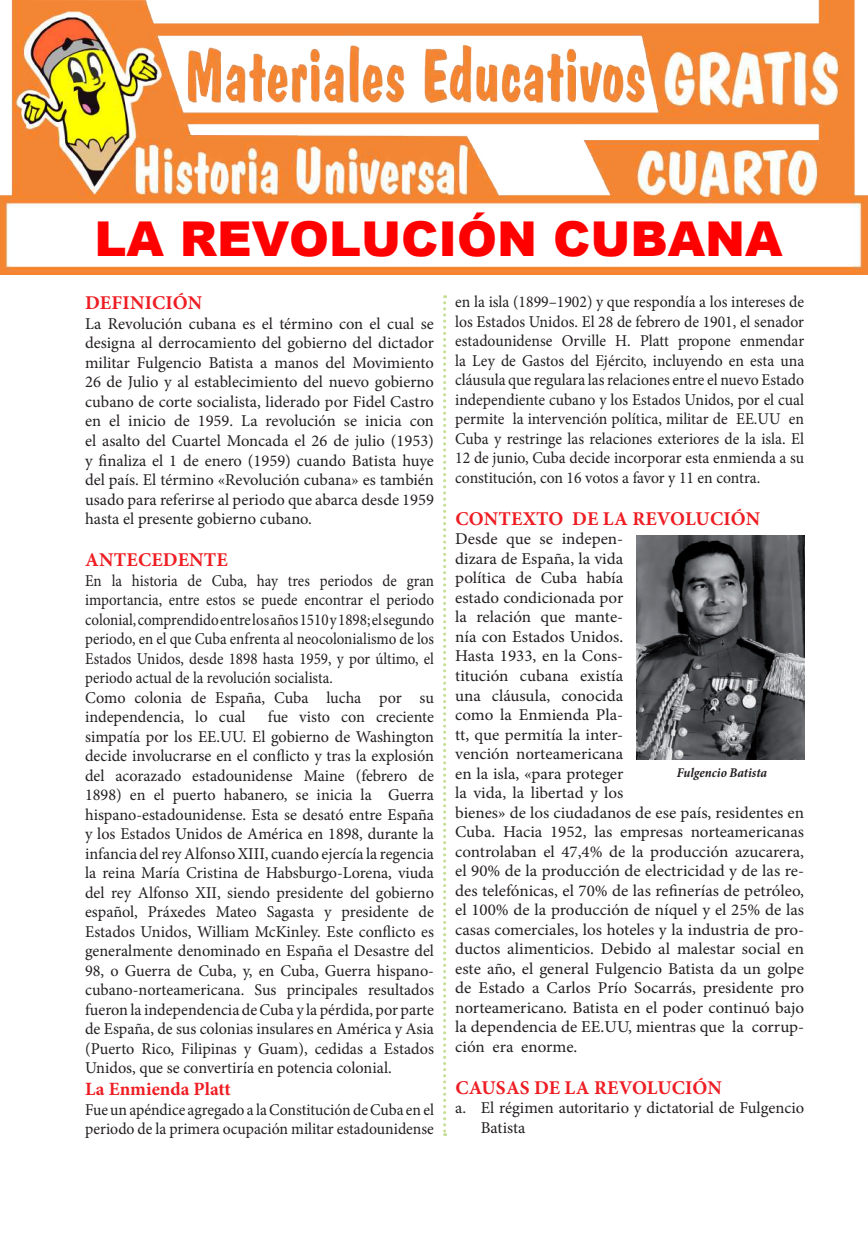
<style>
.page{position:relative;width:868px;height:1234px;background:#fff}
.page>*{position:absolute;margin:0;border:0;box-sizing:border-box;transform-origin:0 0}
.t1{font:900 48px "Arial";color:#f00}
.t2{font:700 19.5px "Minion Pro";letter-spacing:.01em;color:#ee1d23}
.t3{font:700 18.75px "Minion Pro";color:#ee1d23}
.t4{font:16.5px/19.5px "Minion Pro";color:#231f20;text-align:justify}
.t5{font:16.5px/19.5px "Minion Pro";color:#231f20;scale:.95 1}
.t6{font:16.5px/19.5px "Minion Pro";color:#231f20;scale:.91 1}
.t7{font:italic 700 condensed 13.5px "Minion Pro";color:#231f20}
</style>
<div class="page">
<svg style="left:443px;top:295px;width:3px;height:840px"></svg>
<img style="left:636px;top:535px;width:168px;height:224px">
<img style="left:0;top:0;width:867px;height:275px">
<h1 class="t1" style="left:95px;top:203px;width:689px">LA REVOLUCIÓN CUBANA</h1>
<p class="t2" style="left:85px;top:289px;width:118px">DEFINICIÓN</p>
<p class="t4" style="left:85px;top:314px;width:350px">La Revolución cubana es el término con el cual se designa al derrocamiento del gobierno del dictador militar Fulgencio Batista a manos del Movimiento 26 de Julio y al establecimiento del nuevo gobierno cubano de corte socialista, liderado por Fidel Castro en el inicio de 1959. La revolución se inicia con el asalto del Cuartel Moncada el 26 de julio (1953) y finaliza el 1 de enero (1959) cuando Batista huye del país. El término «Revolución cubana» es también usado para referirse al periodo que abarca desde 1959 hasta el presente gobierno cubano.</p>
<p class="t2" style="left:85px;top:546px;width:144px">ANTECEDENTE</p>
<p class="t6" style="left:85px;top:570px;width:385px">En la historia de Cuba, hay tres periodos de gran importancia, entre estos se puede encontrar el periodo colonial, comprendido entre los años 1510 y 1898; el segundo periodo, en el que Cuba enfrenta al neocolonialismo de los Estados Unidos, desde 1898 hasta 1959, y por último, el periodo actual de la revolución socialista.<br>Como colonia de España, Cuba lucha por su independencia, lo cual</p>
<p class="t4" style="left:85px;top:707px;width:350px;text-indent:183px">fue visto con creciente simpatía por los EE.UU. El gobierno de Washington decide involucrarse en el conflicto y tras la explosión del acorazado estadounidense Maine (febrero de 1898) en el puerto habanero, se inicia la Guerra hispano-estadounidense. Esta se desató entre España y los Estados Unidos de América en 1898, durante la infancia del rey Alfonso XIII, cuando ejercía la regencia la reina María Cristina de Habsburgo-Lorena, viuda del rey Alfonso XII, siendo presidente del gobierno español, Práxedes Mateo Sagasta y presidente de Estados Unidos, William McKinley. Este conflicto es generalmente denominado en España el Desastre del 98, o Guerra de Cuba, y, en Cuba, Guerra hispano&shy;cubano-norteamericana. Sus principales resultados fueron la independencia de Cuba y la pérdida, por parte de España, de sus colonias insulares en América y Asia (Puerto Rico, Filipinas y Guam), cedidas a Estados Unidos, que se convertiría en potencia colonial.</p>
<p class="t3" style="left:85px;top:1075px;width:147px">La Enmienda Platt</p>
<p class="t5" style="left:85px;top:1099px;width:368px">Fue un apéndice agregado a la Constitución de Cuba en el periodo de la primera ocupación militar estadounidense</p>
<p class="t5" style="left:455px;top:292px;width:369px;text-align:justify">en la isla (1899–1902) y que respondía a los intereses de los Estados Unidos. El 28 de febrero de 1901, el senador estadounidense Orville H. Platt propone enmendar la Ley de Gastos del Ejército, incluyendo en esta una cláusula que regulara las relaciones entre el nuevo Estado independiente cubano y los Estados Unidos, por el cual permite la intervención política, militar de EE.UU en Cuba y restringe las relaciones exteriores de la isla. El 12 de junio, Cuba decide incorporar esta enmienda a su constitución, con 16 votos a favor y 11 en contra.</p>
<p class="t2" style="left:455px;top:505px;width:306px">CONTEXTO DE LA REVOLUCIÓN</p>
<p class="t4" style="left:455px;top:529px;width:350px;text-align:left">Desde que se indepen-<br>dizara de España, la vida<br>política de Cuba había<br>estado condicionada por<br>la relación que mante-<br>nía con Estados Unidos.<br>Hasta 1933, en la Cons-<br>titución cubana existía<br>una cláusula, conocida<br>como la Enmienda Pla-<br>tt, que permitía la inter-<br>vención norteamericana<br>en la isla, «para proteger<br>la vida, la libertad y los<br>bienes» de los ciudadanos de ese país, residentes en Cuba. Hacia 1952, las empresas norteamericanas controlaban el 47,4% de la producción azucarera, el 90% de la producción de electricidad y de las re&shy;des telefónicas, el 70% de las refinerías de petróleo, el 100% de la producción de níquel y el 25% de las casas comerciales, los hoteles y la industria de pro&shy;ductos alimenticios. Debido al malestar social en este año, el general Fulgencio Batista da un golpe de Estado a Carlos Prío Socarrás, presidente pro norteamericano. Batista en el poder continuó bajo la dependencia de EE.UU, mientras que la corrup&shy;ción era enorme.</p>
<p class="t2" style="left:455px;top:1073px;width:268px">CAUSAS DE LA REVOLUCIÓN</p>
<p class="t4" style="left:480px;top:1098px;width:325px;text-indent:-26px">a. El régimen autoritario y dictatorial de Fulgencio<br>Batista</p>
<p class="t7" style="left:676px;top:763px;width:92px">Fulgencio Batista</p>
</div>
